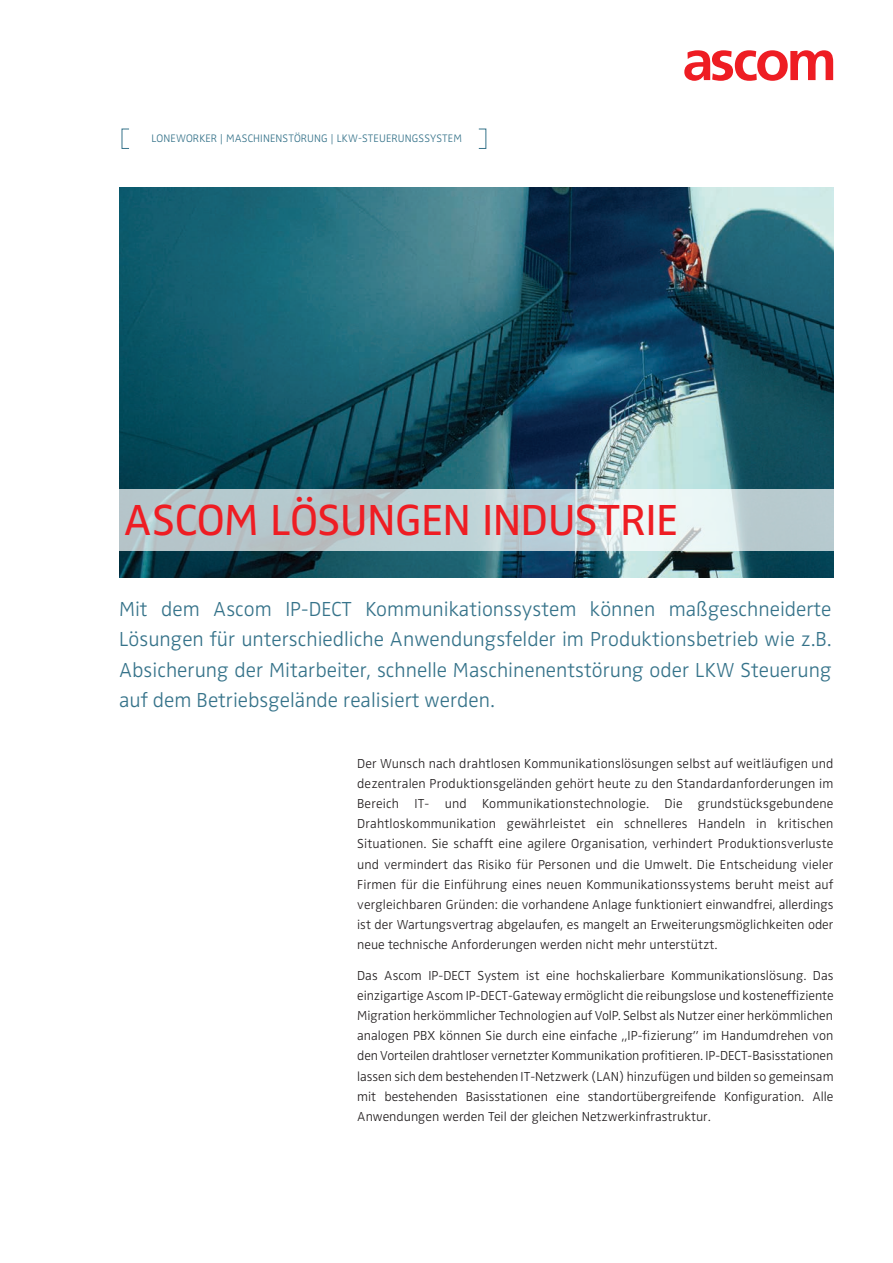
<style>
.page{position:relative;width:893px;height:1263px;background:#fff}
.page>*{position:absolute;margin:0;border:0;box-sizing:border-box;transform-origin:0 0}
.t1{font:45px "Ascom Zwo";letter-spacing:-.01em;color:#ee1d23}
.t2{font:300 21px/30.3px "Ascom Zwo";color:#36738a;text-align:justify}
.t3{font:300 13.5px/20.2px "Ascom Zwo";color:#231f20;text-align:justify}
.t4{font:300 11.25px "Ascom Zwo";letter-spacing:.01em;color:#36738a}
</style>
<div class="page">
<svg style="left:684px;top:50px;width:149px;height:31px"></svg>
<img style="left:119px;top:187px;width:714px;height:390px">
<svg style="left:119px;top:489px;width:715px;height:62px;background:#c2d1d5"></svg>
<p class="t4" style="left:151px;top:132px;width:91px">lONEWORKER | Maschinenst</p>
<p class="t4" style="left:294px;top:132px;width:15px">örung</p>
<p class="t4" style="left:331px;top:132px;width:45px">| LKW-Steuerungss</p>
<p class="t4" style="left:430px;top:132px;width:13px">ystem</p>
<h1 class="t1" style="left:124px;top:494px;width:556px">ASCOM LÖSUNGEN INDUSTRIE</h1>
<p class="t2" style="left:119px;top:594px;width:714px">Mit dem Ascom IP-DECT Kommunikationssystem können maßgeschneiderte Lösungen für unterschiedliche Anwendungsfelder im Produktionsbetrieb wie z.B.<br>Absicherung der Mitarbeiter, schnelle Maschinenentstörung oder LKW Steuerung auf dem Betriebsgelände realisiert werden.</p>
<p class="t3" style="left:357px;top:753px;width:478px">Der Wunsch nach drahtlosen Kommunikationslösungen selbst auf weitläufigen und dezentralen Produktionsgeländen gehört heute zu den Standardanforderungen im Bereich IT- und Kommunikationstechnologie. Die grundstücksgebundene Drahtloskommunikation gewährleistet ein schnelleres Handeln in kritischen Situationen. Sie schafft eine agilere Organisation, verhindert Produktionsverluste und vermindert das Risiko für Personen und die Umwelt. Die Entscheidung vieler Firmen für die Einführung eines neuen Kommunikationssystems beruht meist auf vergleichbaren Gründen: die vorhandene Anlage funktioniert einwandfrei, allerdings ist der Wartungsvertrag abgelaufen, es mangelt an Erweiterungsmöglichkeiten oder neue technische Anforderungen werden nicht mehr unterstützt.</p>
<p class="t3" style="left:357px;top:965px;width:478px">Das Ascom IP-DECT System ist eine hochskalierbare Kommunikationslösung. Das einzigartige Ascom IP-DECT-Gateway ermöglicht die reibungslose und kosteneffiziente Migration herkömmlicher Technologien auf VolP. Selbst als Nutzer einer herkömmlichen analogen PBX können Sie durch eine einfache „IP-fizierung” im Handumdrehen von den Vorteilen drahtloser vernetzter Kommunikation profitieren. IP-DECT-Basisstationen lassen sich dem bestehenden IT-Netzwerk (LAN) hinzufügen und bilden so gemeinsam mit bestehenden Basisstationen eine standortübergreifende Konfiguration. Alle Anwendungen werden Teil der gleichen Netzwerkinfrastruktur.</p>
</div>
